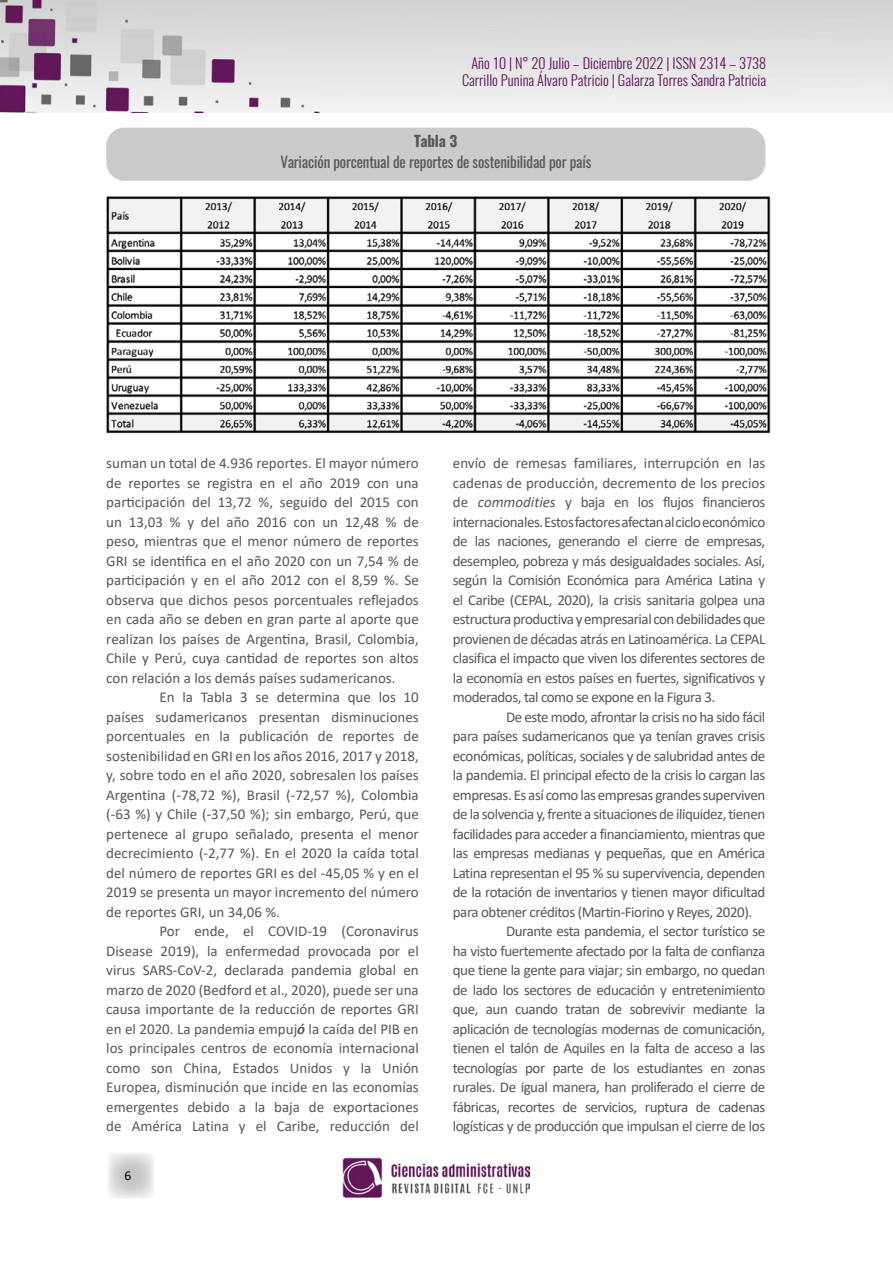
<style>
.page{position:relative;width:893px;height:1263px;background:#fff}
.page>*{position:absolute;margin:0;border:0;box-sizing:border-box;transform-origin:0 0}
.t1{font:15px/19.5px "Calibri";letter-spacing:-.03em;color:#575756;text-align:justify}
.t2{font:15px "Oswald";letter-spacing:-.01em;color:#575756}
.t3{font:700 15px "Oswald";letter-spacing:-.01em;color:#575756}
.t4{font:300 14.4px/17.2px "Oswald";color:#61135a;text-align:right}
.t5{font:13.5px "Calibri";color:#000}
.s1{font-weight:700;font-style:italic}
.s2{font-style:italic}
</style>
<div class="page">
<svg style="left:108px;top:1153px;width:46px;height:45px"></svg>
<img style="left:0;top:0;width:893px;height:112px">
<img style="left:342px;top:1157px;width:187px;height:41px">
<div style="left:106px;top:128px;width:659px;height:53px;background:#c6c6c6;border-radius:18px"></div>
<img style="left:106px;top:196px;width:665px;height:238px">
<p class="t4" style="left:462px;top:52px;width:306px">Año 10 | N° 20 Julio – Diciembre 2022 | ISSN 2314 – 3738<br>Carrillo Punina Álvaro Patricio | Galarza Torres Sandra Patricia</p>
<p class="t3" style="left:414px;top:133px;width:45px">Tabla 3</p>
<p class="t2" style="left:280px;top:148px;width:312px">Variación porcentual de reportes de sostenibilidad por país</p>
<p class="t1" style="left:106px;top:453px;width:314px">suman un total de 4.936 reportes. El mayor número de reportes se registra en el año 2019 con una participación del 13,72 %, seguido del 2015 con un 13,03 % y del año 2016 con un 12,48 % de peso, mientras que el menor número de reportes GRI se identifica en el año 2020 con un 7,54 % de participación y en el año 2012 con el 8,59 %. Se observa que dichos pesos porcentuales reflejados en cada año se deben en gran parte al aporte que realizan los países de Argentina, Brasil, Colombia, Chile y Perú, cuya cantidad de reportes son altos con relación a los demás países sudamericanos.</p>
<p class="t1" style="left:106px;top:687px;width:314px;text-indent:53px">En la Tabla 3 se determina que los 10 países sudamericanos presentan disminuciones porcentuales en la publicación de reportes de sostenibilidad en GRI en los años 2016, 2017 y 2018, y, sobre todo en el año 2020, sobresalen los países Argentina (-78,72 %), Brasil (-72,57 %), Colombia (-63 %) y Chile (-37,50 %); sin embargo, Perú, que pertenece al grupo señalado, presenta el menor decrecimiento (-2,77 %). En el 2020 la caída total del número de reportes GRI es del -45,05 % y en el 2019 se presenta un mayor incremento del número de reportes GRI, un 34,06 %.</p>
<p class="t1" style="left:106px;top:921px;width:314px;text-indent:53px">Por ende, el COVID-19 (Coronavirus Disease 2019), la enfermedad provocada por el virus SARS-CoV-2, declarada pandemia global en marzo de 2020 (Bedford et al., 2020), puede ser una causa importante de la reducción de reportes GRI en el 2020. La pandemia empuj<span class="s1">ó</span> la caída del PIB en los principales centros de economía internacional como son China, Estados Unidos y la Unión Europea, disminución que incide en las economías emergentes debido a la baja de exportaciones de América Latina y el Caribe, reducción del</p>
<p class="t5" style="left:124px;top:1166px;width:8px">6</p>
<p class="t1" style="left:453px;top:453px;width:314px">envío de remesas familiares, interrupción en las cadenas de producción, decremento de los precios de <span class="s2">commodities</span> y baja en los flujos financieros internacionales. Estos factores afectan al ciclo económico de las naciones, generando el cierre de empresas, desempleo, pobreza y más desigualdades sociales. Así, según la Comisión Económica para América Latina y el Caribe (CEPAL, 2020), la crisis sanitaria golpea una estructura productiva y empresarial con debilidades que provienen de décadas atrás en Latinoamérica. La CEPAL clasifica el impacto que viven los diferentes sectores de la economía en estos países en fuertes, significativos y moderados, tal como se expone en la Figura 3.</p>
<p class="t1" style="left:506px;top:707px;width:261px">De este modo, afrontar la crisis no ha sido fácil</p>
<p class="t1" style="left:453px;top:726px;width:314px">para países sudamericanos que ya tenían graves crisis</p>
<p class="t1" style="left:453px;top:746px;width:314px">económicas, políticas, sociales y de salubridad antes de</p>
<p class="t1" style="left:453px;top:765px;width:314px">la pandemia. El principal efecto de la crisis lo cargan las</p>
<p class="t1" style="left:453px;top:785px;width:314px">empresas. Es así como las empresas grandes superviven</p>
<p class="t1" style="left:453px;top:804px;width:314px">de la solvencia y, frente a situaciones de iliquidez, tienen</p>
<p class="t1" style="left:453px;top:824px;width:314px">facilidades para acceder a financiamiento, mientras que</p>
<p class="t1" style="left:453px;top:843px;width:314px">las empresas medianas y pequeñas, que en América</p>
<p class="t1" style="left:453px;top:863px;width:314px">Latina representan el 95 % su supervivencia, dependen</p>
<p class="t1" style="left:453px;top:882px;width:314px">de la rotación de inventarios y tienen mayor dificultad</p>
<p class="t1" style="left:453px;top:902px;width:301px">para obtener créditos (Martin-Fiorino y Reyes, 2020).</p>
<p class="t1" style="left:506px;top:921px;width:261px">Durante esta pandemia, el sector turístico se</p>
<p class="t1" style="left:453px;top:941px;width:314px">ha visto fuertemente afectado por la falta de confianza</p>
<p class="t1" style="left:453px;top:960px;width:314px">que tiene la gente para viajar; sin embargo, no quedan</p>
<p class="t1" style="left:453px;top:980px;width:314px">de lado los sectores de educación y entretenimiento</p>
<p class="t1" style="left:453px;top:999px;width:314px">que, aun cuando tratan de sobrevivir mediante la</p>
<p class="t1" style="left:453px;top:1019px;width:314px">aplicación de tecnologías modernas de comunicación,</p>
<p class="t1" style="left:453px;top:1038px;width:314px">tienen el talón de Aquiles en la falta de acceso a las</p>
<p class="t1" style="left:453px;top:1058px;width:314px">tecnologías por parte de los estudiantes en zonas</p>
<p class="t1" style="left:453px;top:1077px;width:314px">rurales. De igual manera, han proliferado el cierre de</p>
<p class="t1" style="left:453px;top:1097px;width:314px">fábricas, recortes de servicios, ruptura de cadenas</p>
<p class="t1" style="left:453px;top:1116px;width:314px">logísticas y de producción que impulsan el cierre de los</p>
</div>
